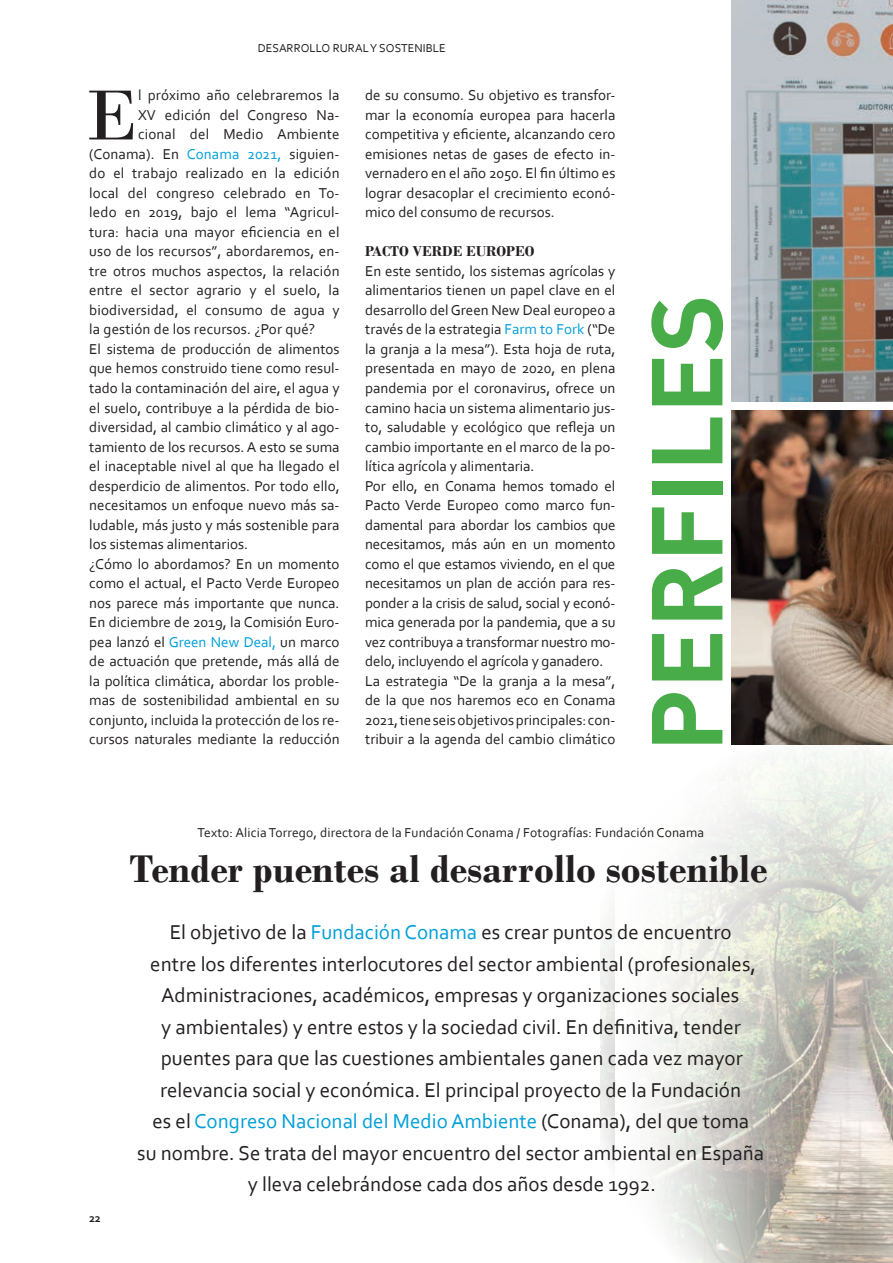
<style>
.page{position:relative;width:893px;height:1263px;background:#fff}
.page>*{position:absolute;margin:0;border:0;box-sizing:border-box;transform-origin:0 0}
.t1{font:700 99px "DIN Pro";letter-spacing:.01em;color:#48ac48}
.capitular{font:74.55px "Bodoni";color:#231f20}
.título{font:700 40.5px "Bodoni";color:#231f20}
.entradilla{font:21px/31.5px "Corbel";color:#231f20;text-align:center}
.cuerpo_de_texto{font:15px/19.5px "Corbel";color:#231f20;text-align:justify}
.capitular-2{font:15px "Corbel";letter-spacing:.01em;color:#231f20}
.subtítulo{font:700 15px "Bodoni";color:#231f20}
.antetítulo{font:13.5px "Corbel";letter-spacing:.01em;color:#231f20}
.t2{font:12px "Corbel";color:#231f20}
.t3{font:700 12px "Corbel";color:#231f20}
.s1{color:#009fda}
</style>
<div class="page">
<img style="left:601px;top:751px;width:292px;height:512px">
<svg style="left:615px;top:781px;width:200px;height:482px"></svg>
<svg style="left:859px;top:781px;width:34px;height:482px;background:#cdccc1"></svg>
<img style="left:732px;top:410px;width:161px;height:335px">
<img style="left:732px;top:0;width:161px;height:402px">
<p class="t2" style="left:258px;top:40px;width:190px">DESARROLLO RURAL Y SOSTENIBLE</p>
<p class="capitular" style="left:85px;top:71px;width:54px">E</p>
<p class="capitular-2" style="left:138px;top:86px;width:203px">l próximo año celebraremos la</p>
<p class="capitular-2" style="left:138px;top:106px;width:203px">XV edición del Congreso Na-</p>
<p class="capitular-2" style="left:138px;top:125px;width:203px">cional del Medio Ambiente</p>
<p class="capitular-2" style="left:89px;top:145px;width:252px">(Conama). En <span class="s1">Conama 2021,</span> siguien-</p>
<p class="capitular-2" style="left:89px;top:164px;width:252px">do el trabajo realizado en la edición</p>
<p class="capitular-2" style="left:89px;top:184px;width:252px">local del congreso celebrado en To-</p>
<p class="capitular-2" style="left:89px;top:203px;width:252px">ledo en 2019, bajo el lema “Agricul-</p>
<p class="capitular-2" style="left:89px;top:223px;width:252px">tura: hacia una mayor eficiencia en el</p>
<p class="capitular-2" style="left:89px;top:242px;width:252px">uso de los recursos”, abordaremos, en-</p>
<p class="capitular-2" style="left:89px;top:262px;width:252px">tre otros muchos aspectos, la relación</p>
<p class="capitular-2" style="left:89px;top:281px;width:252px">entre el sector agrario y el suelo, la</p>
<p class="capitular-2" style="left:89px;top:301px;width:252px">biodiversidad, el consumo de agua y</p>
<p class="capitular-2" style="left:89px;top:320px;width:228px">la gestión de los recursos. ¿Por qué?</p>
<p class="cuerpo_de_texto" style="left:89px;top:339px;width:252px">El sistema de producción de alimentos que hemos construido tiene como resul&shy;tado la contaminación del aire, el agua y el suelo, contribuye a la pérdida de bio&shy;diversidad, al cambio climático y al ago&shy;tamiento de los recursos. A esto se suma el inaceptable nivel al que ha llegado el desperdicio de alimentos. Por todo ello, necesitamos un enfoque nuevo más sa&shy;ludable, más justo y más sostenible para los sistemas alimentarios.</p>
<p class="cuerpo_de_texto" style="left:89px;top:553px;width:252px">¿Cómo lo abordamos? En un momento como el actual, el Pacto Verde Europeo nos parece más importante que nunca.<br>En diciembre de 2019, la Comisión Euro&shy;pea lanzó el <span class="s1">Green New Deal,</span> un marco de actuación que pretende, más allá de la política climática, abordar los proble&shy;mas de sostenibilidad ambiental en su conjunto, incluida la protección de los re&shy;cursos naturales mediante la reducción</p>
<p class="cuerpo_de_texto" style="left:365px;top:85px;width:252px">de su consumo. Su objetivo es transfor&shy;mar la economía europea para hacerla competitiva y eficiente, alcanzando cero emisiones netas de gases de efecto in&shy;vernadero en el año 2050. El fin último es lograr desacoplar el crecimiento econó&shy;mico del consumo de recursos.</p>
<p class="subtítulo" style="left:365px;top:243px;width:171px">PACTO VERDE EUROPEO</p>
<p class="cuerpo_de_texto" style="left:365px;top:261px;width:252px">En este sentido, los sistemas agrícolas y alimentarios tienen un papel clave en el desarrollo del Green New Deal europeo a través de la estrategia <span class="s1">Farm to Fork</span> (“De la granja a la mesa”). Esta hoja de ruta, presentada en mayo de 2020, en plena pandemia por el coronavirus, ofrece un camino hacia un sistema alimentario jus&shy;to, saludable y ecológico que refleja un cambio importante en el marco de la po&shy;lítica agrícola y alimentaria.</p>
<p class="cuerpo_de_texto" style="left:365px;top:475px;width:252px">Por ello, en Conama hemos tomado el Pacto Verde Europeo como marco fun&shy;damental para abordar los cambios que necesitamos, más aún en un momento como el que estamos viviendo, en el que necesitamos un plan de acción para res&shy;ponder a la crisis de salud, social y econó&shy;mica generada por la pandemia, que a su vez contribuya a transformar nuestro mo&shy;delo, incluyendo el agrícola y ganadero.</p>
<p class="cuerpo_de_texto" style="left:365px;top:670px;width:252px">La estrategia “De la granja a la mesa”, de la que nos haremos eco en Conama 2021, tiene seis objetivos principales: con&shy;tribuir a la agenda del cambio climático</p>
<p class="t1" style="left:619px;top:752px;width:459px;rotate:-90deg">PERFILES</p>
<p class="antetítulo" style="left:197px;top:824px;width:508px">Texto: Alicia Torrego, directora de la Fundación Conama / Fotografías: Fundación Conama</p>
<p class="título" style="left:130px;top:845px;width:639px">Tender puentes al desarrollo sostenible</p>
<p class="t3" style="left:89px;top:1211px;width:13px">22</p>
<p class="entradilla" style="left:137px;top:916px;width:628px">El objetivo de la <span class="s1">Fundación Conama</span> es crear puntos de encuentro<br>entre los diferentes interlocutores del sector ambiental (profesionales, Administraciones, académicos, empresas y organizaciones sociales<br>y ambientales) y entre estos y la sociedad civil. En definitiva, tender puentes para que las cuestiones ambientales ganen cada vez mayor relevancia social y económica. El principal proyecto de la Fundación<br>es el <span class="s1">Congreso Nacional del Medio Ambiente</span> (Conama), del que toma<br>su nombre. Se trata del mayor encuentro del sector ambiental en España y lleva celebrándose cada dos años desde 1992.</p>
</div>
